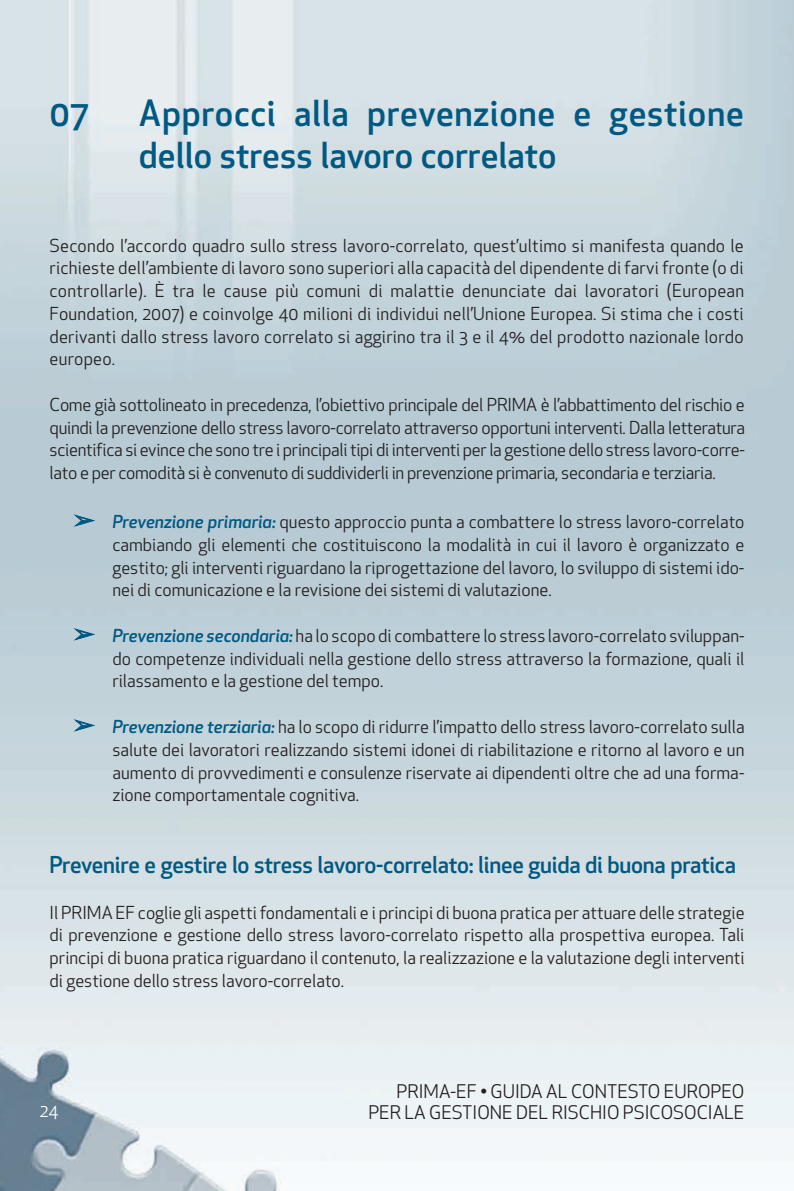
<style>
.page{position:relative;width:794px;height:1191px;background:#fff}
.page>*{position:absolute;margin:0;border:0;box-sizing:border-box;transform-origin:0 0}
.t1{font:500 35px/42px "Apex New";letter-spacing:.015em;color:#005983}
.t2{font:500 22.75px "Apex New";letter-spacing:-.01em;color:#005983}
.t3{font:18.38px "Apex New";color:#231f20}
.t4{font:17.5px/22.8px "Apex New";color:#231f20;text-align:justify}
.t5{font:17.5px "Apex New";color:#fff}
.s1{color:#005983}
.s2{font-weight:500;font-style:italic;color:#005983}
</style>
<div class="page">
<img style="left:0;top:0;width:794px;height:1191px">
<p class="t1" style="left:50px;top:96px;width:41px">07</p>
<p class="t1" style="left:139px;top:96px;width:606px">Approcci alla prevenzione e gestione dello stress lavoro correlato</p>
<p class="t4" style="left:50px;top:236px;width:696px">Secondo l’accordo quadro sullo stress lavoro-correlato, quest’ultimo si manifesta quando le richieste dell’ambiente di lavoro sono superiori alla capacità del dipendente di farvi fronte (o di controllarle). È tra le cause più comuni di malattie denunciate dai lavoratori (European Foundation, 2007) e coinvolge 40 milioni di individui nell’Unione Europea. Si stima che i costi derivanti dallo stress lavoro correlato si aggirino tra il 3 e il 4% del prodotto nazionale lordo europeo.</p>
<p class="t4" style="left:50px;top:395px;width:697px">Come già sottolineato in precedenza, l’obiettivo principale del PRIMA è l’abbattimento del rischio e quindi la prevenzione dello stress lavoro-correlato attraverso opportuni interventi. Dalla letteratura scientifica si evince che sono tre i principali tipi di interventi per la gestione dello stress lavoro-corre&shy;lato e per comodità si è convenuto di suddividerli in prevenzione primaria, secondaria e terziaria.</p>
<p class="t4" style="left:112px;top:512px;width:633px;text-indent:-38px"><span class="s1">➢</span> <span class="s2">Prevenzione primaria:</span> questo approccio punta a combattere lo stress lavoro-correlato cambiando gli elementi che costituiscono la modalità in cui il lavoro è organizzato e gestito; gli interventi riguardano la riprogettazione del lavoro, lo sviluppo di sistemi ido&shy;nei di comunicazione e la revisione dei sistemi di valutazione.</p>
<p class="t4" style="left:112px;top:626px;width:633px;text-indent:-38px"><span class="s1">➢</span> <span class="s2">Prevenzione secondaria:</span> ha lo scopo di combattere lo stress lavoro-correlato sviluppan&shy;do competenze individuali nella gestione dello stress attraverso la formazione, quali il rilassamento e la gestione del tempo.</p>
<p class="t4" style="left:112px;top:717px;width:634px;text-indent:-38px"><span class="s1">➢</span> <span class="s2">Prevenzione terziaria:</span> ha lo scopo di ridurre l’impatto dello stress lavoro-correlato sulla salute dei lavoratori realizzando sistemi idonei di riabilitazione e ritorno al lavoro e un aumento di provvedimenti e consulenze riservate ai dipendenti oltre che ad una forma&shy;zione comportamentale cognitiva.</p>
<p class="t2" style="left:50px;top:856px;width:688px">Prevenire e gestire lo stress lavoro-correlato: linee guida di buona pratica</p>
<p class="t4" style="left:50px;top:902px;width:696px">Il PRIMA EF coglie gli aspetti fondamentali e i principi di buona pratica per attuare delle strategie di prevenzione e gestione dello stress lavoro-correlato rispetto alla prospettiva europea. Tali principi di buona pratica riguardano il contenuto, la realizzazione e la valutazione degli interventi di gestione dello stress lavoro-correlato.</p>
<p class="t3" style="left:396px;top:1084px;width:349px">PRIMA-EF • GUIDA AL CONTESTO EUROPEO</p>
<p class="t5" style="left:40px;top:1104px;width:20px">24</p>
<p class="t3" style="left:368px;top:1105px;width:377px">PER LA GESTIONE DEL RISCHIO PSICOSOCIALE</p>
</div>
